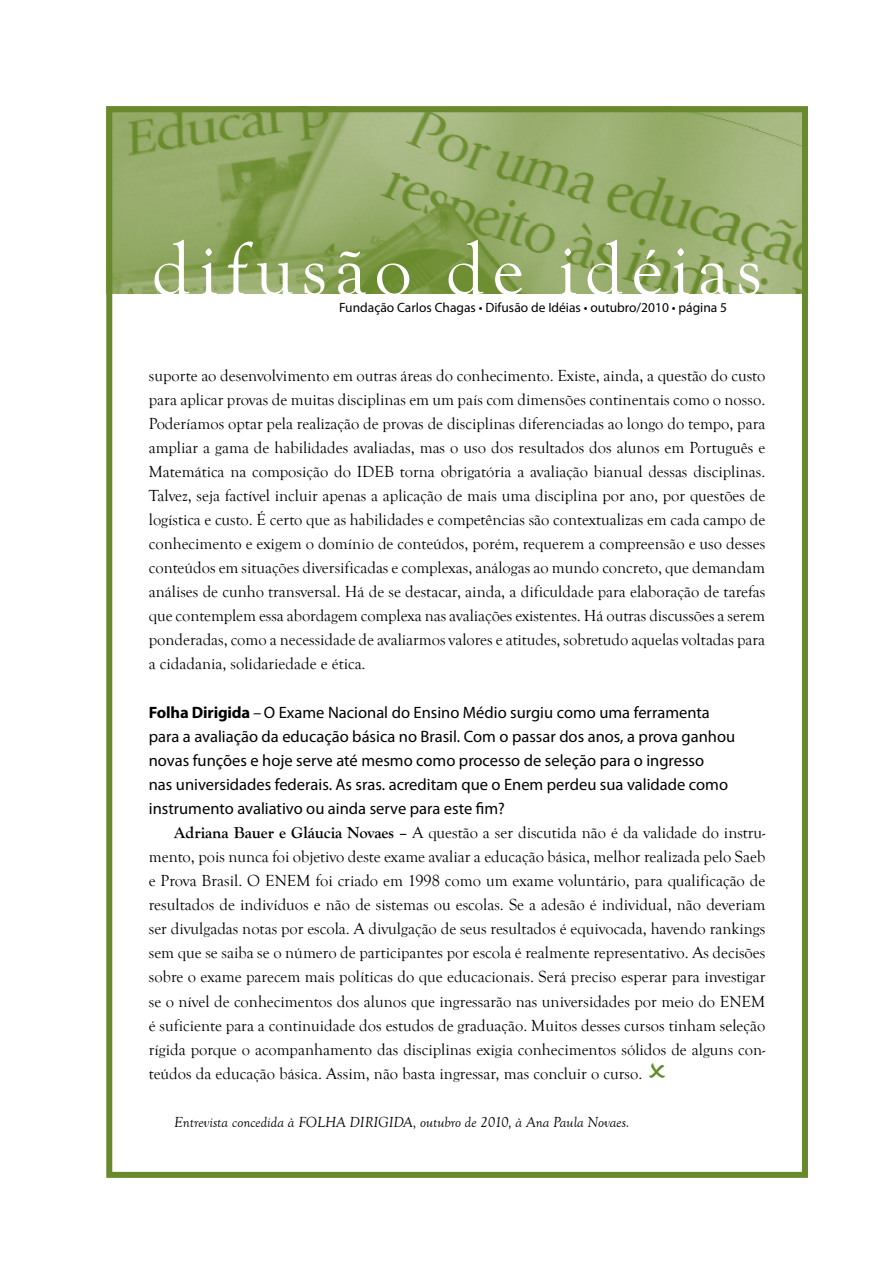
<style>
.page{position:relative;width:893px;height:1263px;background:#fff}
.page>*{position:absolute;margin:0;border:0;box-sizing:border-box;transform-origin:0 0}
.t1{font:75px "Goudy Old Style T";letter-spacing:.1em;color:#fff}
.t2{font:16.5px/24px "Goudy Old Style T";color:#000;text-align:justify}
.t3{font:16.5px/24px "Myriad Pro";color:#000}
.t4{font:italic 15px "Goudy Old Style T";color:#000}
.t5{font:13.5px "Myriad Pro";color:#000}
.s1{font-weight:700}
.s2{font-style:italic}
.s3{color:#68892c}
</style>
<div class="page">
<img style="left:113px;top:113px;width:688px;height:180px">
<div style="left:106px;top:106px;width:702px;height:1072px;border:6px solid #68892c"></div>
<h1 class="t1" style="left:152px;top:229px;width:612px">difusão de idéias</h1>
<p class="t5" style="left:339px;top:299px;width:389px">Fundação Carlos Chagas • Difusão de Idéias • outubro/2010 • página 5</p>
<p class="t2" style="left:149px;top:363px;width:618px">suporte ao desenvolvimento em outras áreas do conhecimento. Existe, ainda, a questão do custo para aplicar provas de muitas disciplinas em um país com dimensões continentais como o nosso.<br>Poderíamos optar pela realização de provas de disciplinas diferenciadas ao longo do tempo, para ampliar a gama de habilidades avaliadas, mas o uso dos resultados dos alunos em Português e Matemática na composição do IDEB torna obrigatória a avaliação bianual dessas disciplinas.<br>Talvez, seja factível incluir apenas a aplicação de mais uma disciplina por ano, por questões de logística e custo. É certo que as habilidades e competências são contextualizas em cada campo de conhecimento e exigem o domínio de conteúdos, porém, requerem a compreensão e uso desses conteúdos em situações diversificadas e complexas, análogas ao mundo concreto, que demandam análises de cunho transversal. Há de se destacar, ainda, a dificuldade para elaboração de tarefas que contemplem essa abordagem complexa nas avaliações existentes. Há outras discussões a serem ponderadas, como a necessidade de avaliarmos valores e atitudes, sobretudo aquelas voltadas para a cidadania, solidariedade e ética.</p>
<p class="t3" style="left:149px;top:700px;width:588px"><span class="s1">Folha Dirigida</span> <span class="s2">–</span> O Exame Nacional do Ensino Médio surgiu como uma ferramenta para a avaliação da educação básica no Brasil. Com o passar dos anos, a prova ganhou novas funções e hoje serve até mesmo como processo de seleção para o ingresso<br>nas universidades federais. As sras. acreditam que o Enem perdeu sua validade como instrumento avaliativo ou ainda serve para este fim?</p>
<p class="t2" style="left:149px;top:821px;width:618px;text-indent:25px"><span class="s1">Adriana Bauer e Gláucia Novaes –</span> A questão a ser discutida não é da validade do instru&shy;mento, pois nunca foi objetivo deste exame avaliar a educação básica, melhor realizada pelo Saeb e Prova Brasil. O ENEM foi criado em 1998 como um exame voluntário, para qualificação de resultados de indivíduos e não de sistemas ou escolas. Se a adesão é individual, não deveriam ser divulgadas notas por escola. A divulgação de seus resultados é equivocada, havendo rankings sem que se saiba se o número de participantes por escola é realmente representativo. As decisões sobre o exame parecem mais políticas do que educacionais. Será preciso esperar para investigar se o nível de conhecimentos dos alunos que ingressarão nas universidades por meio do ENEM é suficiente para a continuidade dos estudos de graduação. Muitos desses cursos tinham seleção rígida porque o acompanhamento das disciplinas exigia conhecimentos sólidos de alguns con&shy;teúdos da educação básica. Assim, não basta ingressar, mas concluir o curso. <span class="s3">□</span></p>
<p class="t4" style="left:174px;top:1114px;width:457px">Entrevista concedida à FOLHA DIRIGIDA, outubro de 2010, à Ana Paula Novaes.</p>
</div>
